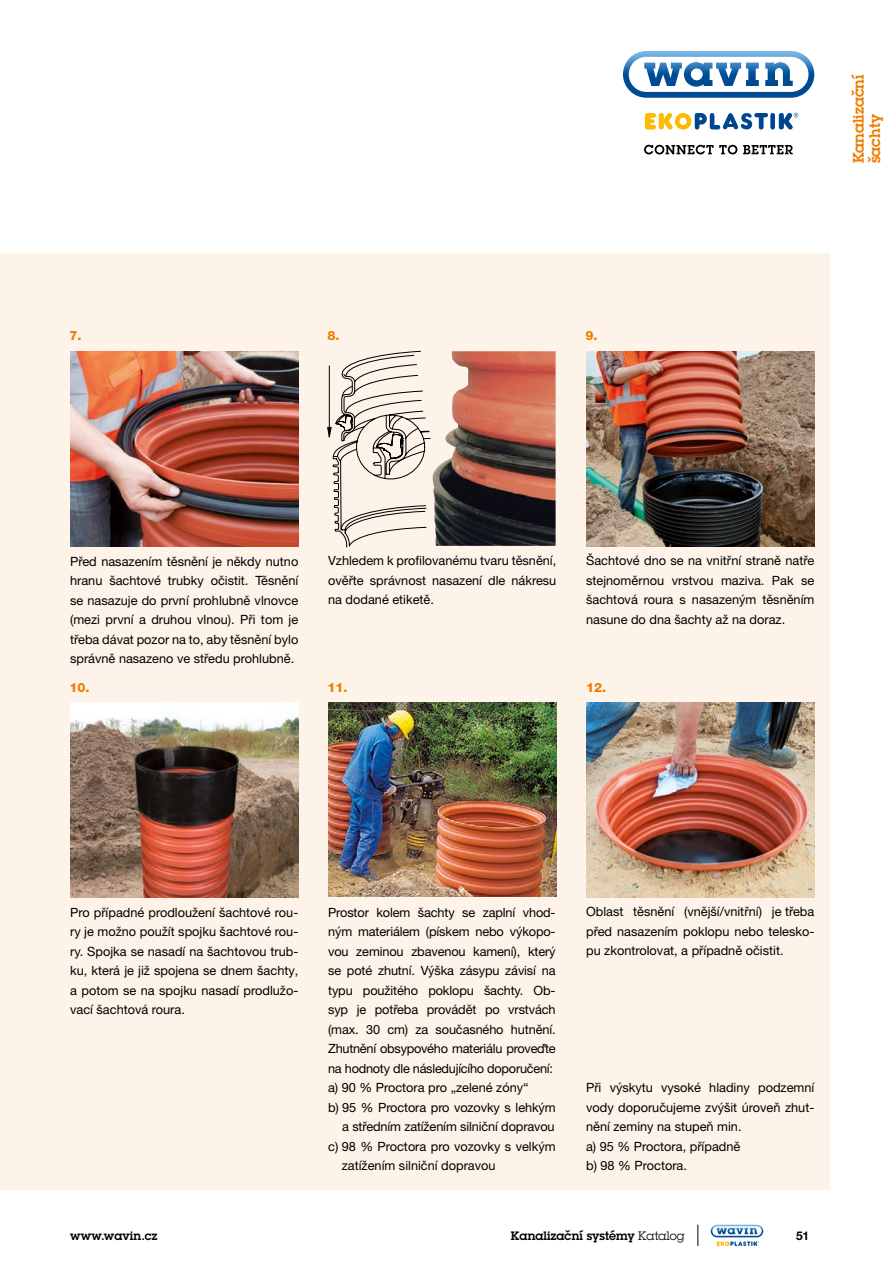
<style>
.page{position:relative;width:893px;height:1263px;background:#fff}
.page>*{position:absolute;margin:0;border:0;box-sizing:border-box;transform-origin:0 0}
.t1{font:600 15px/16.5px "Lubalin Graphfor Wavin";color:#ef7c00}
.t2{font:12.75px/19.5px "Helvetica Neue CE";color:#000;text-align:justify}
.t3{font:12.75px "Helvetica Neue CE";letter-spacing:-.02em;color:#000}
.t4{font:800 12.75px "Helvetica Neue LT Pro";color:#ef7c00}
.t5{font:600 12px "Lubalin Graphfor Wavin";letter-spacing:.01em;color:#000}
.t6{font:700 12px "Helvetica Neue CE";color:#000}
.s1{font-weight:400}
</style>
<div class="page">
<div style="left:0;top:253px;width:829px;height:936px;background:#fef3e8"></div>
<svg style="left:697px;top:1225px;width:1px;height:21px"></svg>
<svg style="left:711px;top:1225px;width:52px;height:21px"></svg>
<svg style="left:623px;top:51px;width:191px;height:47px"></svg>
<svg style="left:644px;top:145px;width:93px;height:9px"></svg>
<svg style="left:743px;top:145px;width:50px;height:9px"></svg>
<svg style="left:645px;top:113px;width:153px;height:17px"></svg>
<img style="left:586px;top:351px;width:228px;height:195px">
<img style="left:70px;top:351px;width:228px;height:195px">
<img style="left:70px;top:703px;width:228px;height:194px">
<img style="left:328px;top:702px;width:228px;height:194px">
<img style="left:586px;top:703px;width:228px;height:194px">
<img style="left:433px;top:351px;width:123px;height:195px">
<svg style="left:327px;top:351px;width:104px;height:196px"></svg>
<p class="t4" style="left:69px;top:328px;width:14px">7.</p>
<p class="t4" style="left:327px;top:328px;width:14px">8.</p>
<p class="t4" style="left:585px;top:328px;width:14px">9.</p>
<p class="t1" style="left:850px;top:163px;width:91px;rotate:-90deg">Kanalizační šachty</p>
<p class="t2" style="left:70px;top:551px;width:230px">Před nasazením těsnění je někdy nutno hranu šachtové trubky očistit. Těsnění se nasazuje do první prohlubně vlnovce (mezi první a druhou vlnou). Při tom je třeba dávat pozor na to, aby těsnění bylo správně nasazeno ve středu prohlubně.</p>
<p class="t2" style="left:328px;top:551px;width:230px">Vzhledem k profilovanému tvaru těsnění, ověřte správnost nasazení dle nákresu na dodané etiketě.</p>
<p class="t2" style="left:586px;top:551px;width:230px">Šachtové dno se na vnitřní straně natře stejnoměrnou vrstvou maziva. Pak se šachtová roura s nasazeným těsněním nasune do dna šachty až na doraz.</p>
<p class="t4" style="left:69px;top:679px;width:22px">10.</p>
<p class="t4" style="left:327px;top:679px;width:22px">11.</p>
<p class="t4" style="left:586px;top:679px;width:22px">12.</p>
<p class="t2" style="left:70px;top:902px;width:230px">Pro případné prodloužení šachtové rou&shy;ry je možno použít spojku šachtové rou&shy;ry. Spojka se nasadí na šachtovou trub&shy;ku, která je již spojena se dnem šachty, a potom se na spojku nasadí prodlužo&shy;vací šachtová roura.</p>
<p class="t2" style="left:328px;top:902px;width:229px">Prostor kolem šachty se zaplní vhod-</p>
<p class="t2" style="left:328px;top:922px;width:229px">ným materiálem (pískem nebo výkopo-</p>
<p class="t2" style="left:328px;top:941px;width:229px">vou zeminou zbavenou kamení), který</p>
<p class="t2" style="left:328px;top:961px;width:229px">se poté zhutní. Výška zásypu závisí na</p>
<p class="t2" style="left:328px;top:980px;width:229px">typu použitého poklopu šachty. Ob-</p>
<p class="t2" style="left:328px;top:1000px;width:229px">syp je potřeba provádět po vrstvách</p>
<p class="t2" style="left:328px;top:1019px;width:227px">(max. 30 cm) za současného hutnění.</p>
<p class="t3" style="left:328px;top:1041px;width:229px">Zhutnění obsypového materiálu proveďte</p>
<p class="t3" style="left:328px;top:1060px;width:226px">na hodnoty dle následujícího doporučení:</p>
<p class="t2" style="left:328px;top:1078px;width:202px">a) 90 % Proctora pro „zelené zóny“</p>
<p class="t2" style="left:328px;top:1097px;width:229px">b) 95 % Proctora pro vozovky s lehkým</p>
<p class="t2" style="left:342px;top:1117px;width:214px">a středním zatížením silniční dopravou</p>
<p class="t2" style="left:328px;top:1136px;width:229px">c) 98 % Proctora pro vozovky s velkým</p>
<p class="t2" style="left:342px;top:1156px;width:155px">zatížením silniční dopravou</p>
<p class="t2" style="left:586px;top:902px;width:230px">Oblast těsnění (vnější/vnitřní) je třeba před nasazením poklopu nebo telesko&shy;pu zkontrolovat, a případně očistit.</p>
<p class="t2" style="left:586px;top:1078px;width:230px;text-align:left">Při výskytu vysoké hladiny podzemní vody doporučujeme zvýšit úroveň zhut&shy;nění zeminy na stupeň min.<br>a) 95 % Proctora, případně<br>b) 98 % Proctora.</p>
<p class="t5" style="left:70px;top:1228px;width:89px">www.wavin.cz</p>
<p class="t5" style="left:511px;top:1228px;width:175px">Kanalizační systémy <span class="s1">Katalog</span></p>
<p class="t6" style="left:796px;top:1228px;width:15px">51</p>
</div>
